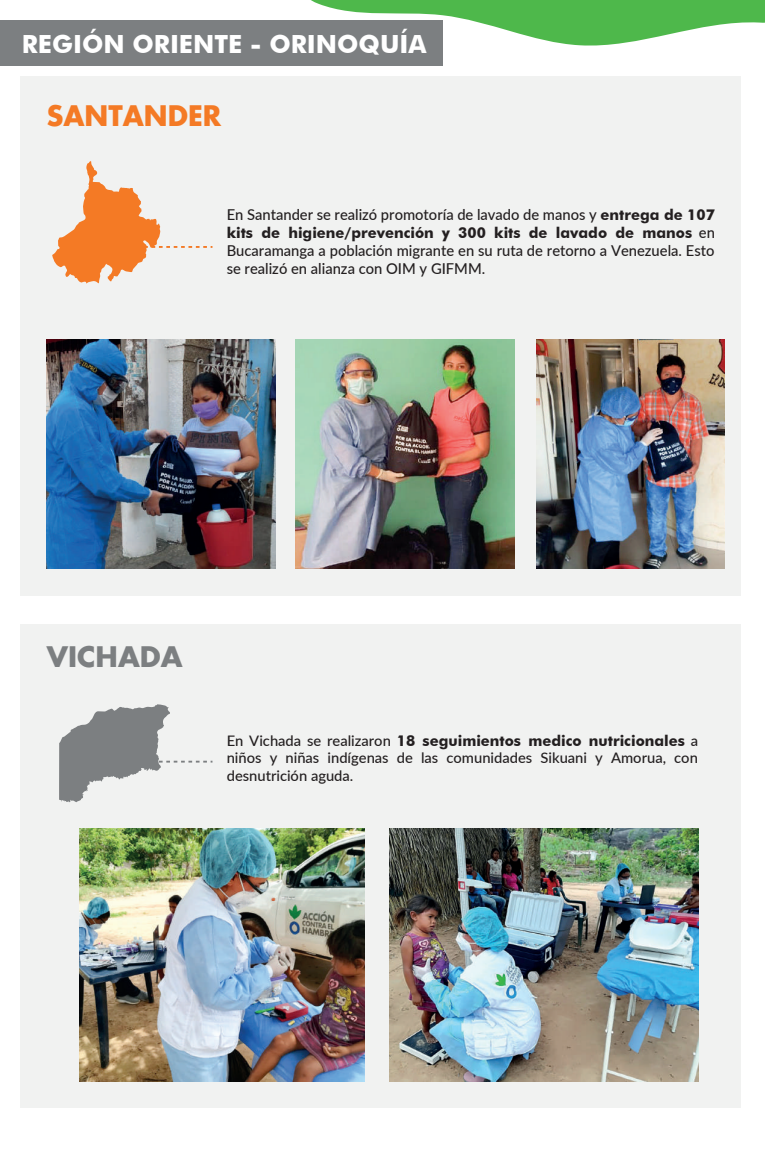
<style>
.page{position:relative;width:765px;height:1169px;background:#fff}
.page>*{position:absolute;margin:0;border:0;box-sizing:border-box;transform-origin:0 0}
.t1{font:700 27.5px "Futura LT";color:#f47a25}
.t2{font:700 27.5px "Futura LT";color:#7c7f81}
.t3{font:700 25px "Futura BT";color:#fff}
.t4{font:500 15px/18px "Lato";color:#231f20}
.t5{font:700 15px "Futura BT";color:#231f20}
.t6{font:500 14.5px/17.4px "Lato";color:#231f20}
.s1{font-family:"Futura BT";font-weight:700}
.s2{font-family:"Lato";font-weight:500}
.s3{font-family:"Lato";font-weight:500;font-size:14.5px}
</style>
<div class="page">
<svg style="left:297px;top:0;width:468px;height:46px"></svg>
<div style="left:20px;top:76px;width:721px;height:520px;background:#f1f2f1"></div>
<img style="left:295px;top:340px;width:219px;height:228px">
<img style="left:46px;top:340px;width:229px;height:228px">
<img style="left:536px;top:340px;width:188px;height:228px">
<svg style="left:52px;top:161px;width:160px;height:122px"></svg>
<div style="left:20px;top:624px;width:721px;height:483px;background:#f1f2f1"></div>
<img style="left:79px;top:828px;width:286px;height:252px">
<img style="left:389px;top:828px;width:310px;height:252px">
<svg style="left:59px;top:704px;width:153px;height:98px"></svg>
<div style="left:0;top:21px;width:443px;height:45px;background:#7c7f81"></div>
<h2 class="t3" style="left:22px;top:29px;width:406px">REGIÓN ORIENTE - ORINOQUÍA</h2>
<h1 class="t1" style="left:47px;top:97px;width:176px">SANTANDER</h1>
<p class="t4" style="left:227px;top:205px;width:490px">En Santander se realizó promotoría de lavado de manos y <span class="s1">entrega de 107</span></p>
<p class="t5" style="left:227px;top:224px;width:490px">kits de higiene/prevención y 300 kits de lavado de manos <span class="s2">en</span></p>
<p class="t4" style="left:227px;top:241px;width:489px">Bucaramanga a población migrante en su ruta de retorno a Venezuela. Esto se realizó en alianza con OIM y GIFMM.</p>
<h1 class="t2" style="left:47px;top:637px;width:137px">VICHADA</h1>
<p class="t5" style="left:227px;top:731px;width:473px"><span class="s3">En Vichada se realizaron</span> 18 seguimientos medico nutricionales <span class="s3">a</span></p>
<p class="t6" style="left:227px;top:748px;width:473px">niños y niñas indígenas de las comunidades Sikuani y Amorua, con desnutrición aguda.</p>
</div>
